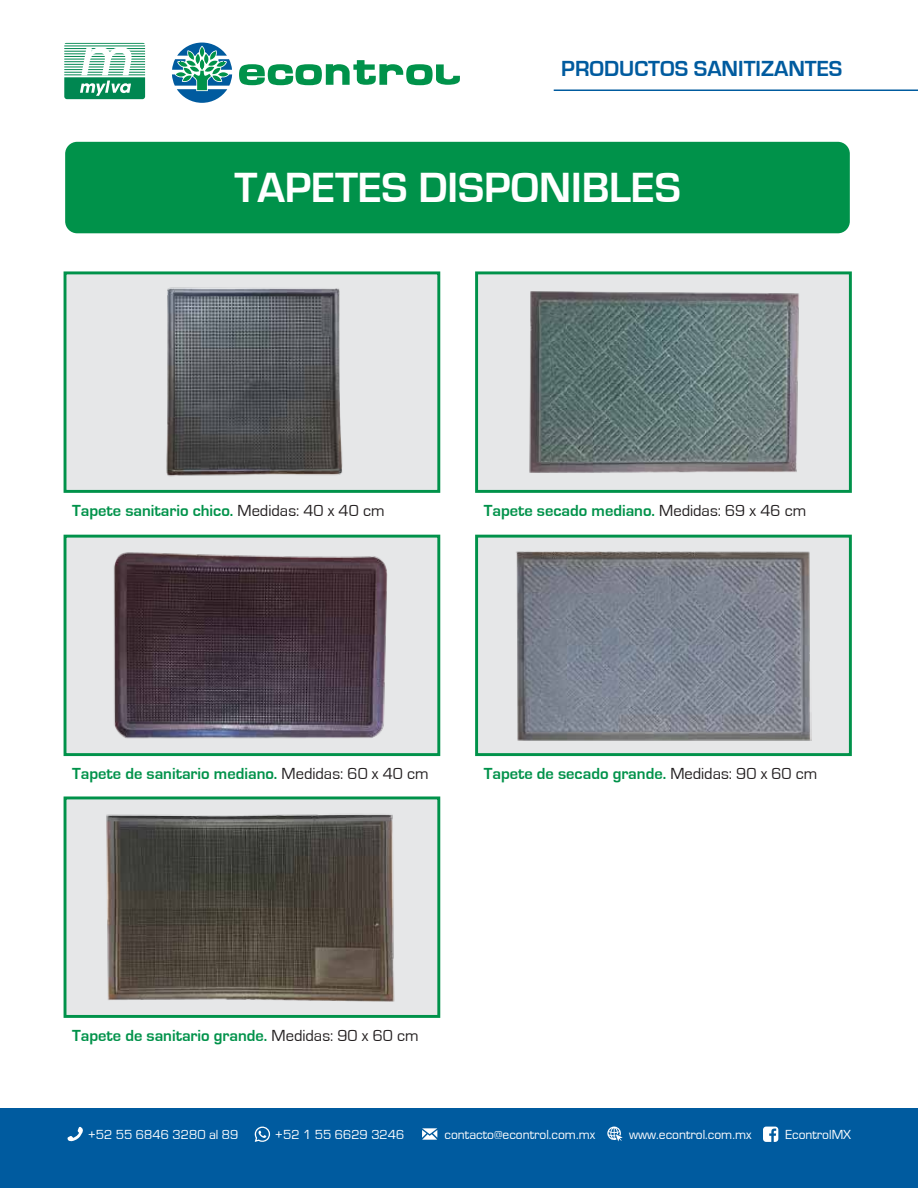
<style>
.page{position:relative;width:918px;height:1188px;background:#fff}
.page>*{position:absolute;margin:0;border:0;box-sizing:border-box;transform-origin:0 0}
.t1{font:700 43.5px "Eurostile";color:#fff}
.t2{font:700 22.5px "Eurostile";color:#005b9f}
.t3{font:700 16.5px "Eurostile";color:#00924a}
.t4{font:13.5px "Eurostile";color:#fff}
.s1{font-weight:400;color:#221e1f}
</style>
<div class="page">
<div style="left:65px;top:142px;width:785px;height:91px;background:#00924a;border-radius:12px"></div>
<svg style="left:172px;top:43px;width:60px;height:60px"></svg>
<svg style="left:239px;top:60px;width:221px;height:25px"></svg>
<svg style="left:64px;top:43px;width:81px;height:56px"></svg>
<svg style="left:632px;top:1108px;width:26px;height:1px"></svg>
<div style="left:475px;top:271px;width:377px;height:222px;background:#e6e7e8;border:3px solid #00924a"></div>
<div style="left:475px;top:535px;width:377px;height:221px;background:#e6e7e8;border:3px solid #00924a"></div>
<div style="left:64px;top:271px;width:376px;height:222px;background:#e6e7e8;border:3px solid #00924a"></div>
<div style="left:64px;top:535px;width:376px;height:221px;background:#e6e7e8;border:3px solid #00924a"></div>
<div style="left:64px;top:796px;width:376px;height:222px;background:#e6e7e8;border:3px solid #00924a"></div>
<img style="left:166px;top:287px;width:177px;height:190px">
<img style="left:113px;top:552px;width:275px;height:187px">
<img style="left:104px;top:814px;width:296px;height:202px">
<img style="left:529px;top:291px;width:270px;height:182px">
<img style="left:516px;top:551px;width:295px;height:190px">
<div style="left:0;top:1109px;width:918px;height:79px;background:#005b9f"></div>
<svg style="left:607px;top:1127px;width:16px;height:14px"></svg>
<svg style="left:422px;top:1128px;width:15px;height:12px"></svg>
<svg style="left:68px;top:1127px;width:15px;height:15px"></svg>
<svg style="left:255px;top:1126px;width:15px;height:16px"></svg>
<svg style="left:763px;top:1127px;width:15px;height:15px"></svg>
<hr style="left:554px;top:90px;width:364px;height:1px;background:#005b9f">
<h2 class="t2" style="left:561px;top:57px;width:283px">PRODUCTOS SANITIZANTES</h2>
<h1 class="t1" style="left:234px;top:164px;width:448px">TAPETES DISPONIBLES</h1>
<p class="t3" style="left:72px;top:501px;width:314px">Tapete sanitario chico. <span class="s1">Medidas: 40 x 40 cm</span></p>
<p class="t3" style="left:484px;top:501px;width:324px">Tapete secado mediano. <span class="s1">Medidas: 69 x 46 cm</span></p>
<p class="t3" style="left:72px;top:765px;width:358px">Tapete de sanitario mediano. <span class="s1">Medidas: 60 x 40 cm</span></p>
<p class="t3" style="left:484px;top:765px;width:335px">Tapete de secado grande. <span class="s1">Medidas: 90 x 60 cm</span></p>
<p class="t3" style="left:72px;top:1026px;width:348px">Tapete de sanitario grande. <span class="s1">Medidas: 90 x 60 cm</span></p>
<p class="t4" style="left:88px;top:1127px;width:152px">+52 55 6846 3280 al 89</p>
<p class="t4" style="left:275px;top:1128px;width:131px">+52 1 55 6629 3246</p>
<p class="t4" style="left:445px;top:1127px;width:152px">contacto@econtrol.com.mx</p>
<p class="t4" style="left:629px;top:1127px;width:124px">www.econtrol.com.mx</p>
<p class="t4" style="left:785px;top:1128px;width:67px">EcontrolMX</p>
</div>
